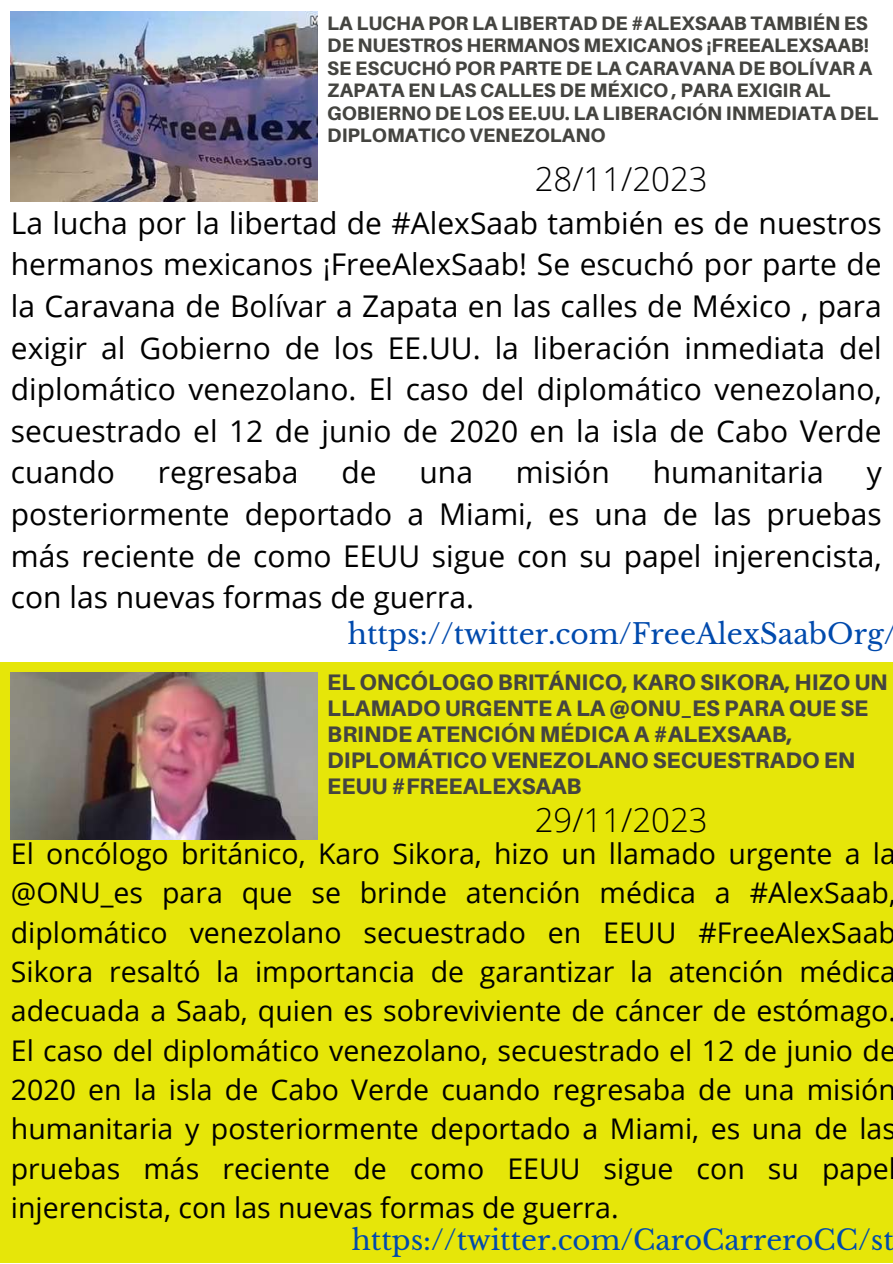
<style>
.page{position:relative;width:893px;height:1264px;background:#fff}
.page>*{position:absolute;margin:0;border:0;box-sizing:border-box;transform-origin:0 0}
.t1{font:300 33px "Open Sans";color:#000}
.t2{font:30px/41.5px "Open Sans";color:#000;text-align:justify}
.t3{font:28.5px/39.3px "Open Sans";color:#000;text-align:justify}
.t4{font:28.05px "Libre Baskerville";color:#004aad}
.t5{font:27.75px "Libre Baskerville";color:#004aad}
.t6{font:800 22.5px/25.8px "Aileron";color:#444440}
.t7{font:800 19.5px/22.5px "Aileron";color:#444440}
</style>
<div class="page">
<div style="left:0;top:662px;width:892px;height:600px;background:#e6e609"></div>
<img style="left:11px;top:11px;width:307px;height:190px">
<img style="left:11px;top:672px;width:307px;height:167px">
<p class="t7" style="left:327px;top:11px;width:552px">LA LUCHA POR LA LIBERTAD DE #ALEXSAAB TAMBIÉN ES DE NUESTROS HERMANOS MEXICANOS ¡FREEALEXSAAB!<br>SE ESCUCHÓ POR PARTE DE LA CARAVANA DE BOLÍVAR A ZAPATA EN LAS CALLES DE MÉXICO , PARA EXIGIR AL GOBIERNO DE LOS EE.UU. LA LIBERACIÓN INMEDIATA DEL DIPLOMATICO VENEZOLANO</p>
<p class="t1" style="left:534px;top:156px;width:174px">28/11/2023</p>
<p class="t2" style="left:11px;top:201px;width:872px">La lucha por la libertad de #AlexSaab también es de nuestros hermanos mexicanos ¡FreeAlexSaab! Se escuchó por parte de la Caravana de Bolívar a Zapata en las calles de México , para exigir al Gobierno de los EE.UU. la liberación inmediata del diplomático venezolano. El caso del diplomático venezolano, secuestrado el 12 de junio de 2020 en la isla de Cabo Verde cuando</p>
<p class="t2" style="left:158px;top:451px;width:142px">regresaba</p>
<p class="t2" style="left:341px;top:451px;width:37px">de</p>
<p class="t2" style="left:419px;top:451px;width:55px">una</p>
<p class="t2" style="left:516px;top:451px;width:95px">misión</p>
<p class="t2" style="left:652px;top:451px;width:172px">humanitaria</p>
<p class="t2" style="left:11px;top:451px;width:872px;text-indent:855px">y posteriormente deportado a Miami, es una de las pruebas más reciente de como EEUU sigue con su papel injerencista, con las nuevas formas de guerra.</p>
<p class="t4" style="left:348px;top:616px;width:550px">https://twitter.com/FreeAlexSaabOrg/</p>
<p class="t6" style="left:327px;top:669px;width:562px">EL ONCÓLOGO BRITÁNICO, KARO SIKORA, HIZO UN LLAMADO URGENTE A LA @ONU_ES PARA QUE SE BRINDE ATENCIÓN MÉDICA A #ALEXSAAB, DIPLOMÁTICO VENEZOLANO SECUESTRADO EN EEUU #FREEALEXSAAB</p>
<p class="t1" style="left:534px;top:796px;width:174px">29/11/2023</p>
<p class="t3" style="left:11px;top:833px;width:886px">El oncólogo británico, Karo Sikora, hizo un llamado urgente a la @ONU_es para que se brinde atención médica a #AlexSaab, diplomático venezolano secuestrado en EEUU #FreeAlexSaab Sikora resaltó la importancia de garantizar la atención médica adecuada a Saab, quien es sobreviviente de cáncer de estómago.<br>El caso del diplomático venezolano, secuestrado el 12 de junio de 2020 en la isla de Cabo Verde cuando regresaba de una misión humanitaria y posteriormente deportado a Miami, es una de las pruebas más reciente de como EEUU sigue con su papel injerencista, con las nuevas formas de guerra.</p>
<p class="t5" style="left:352px;top:1223px;width:543px">https://twitter.com/CaroCarreroCC/st</p>
</div>
